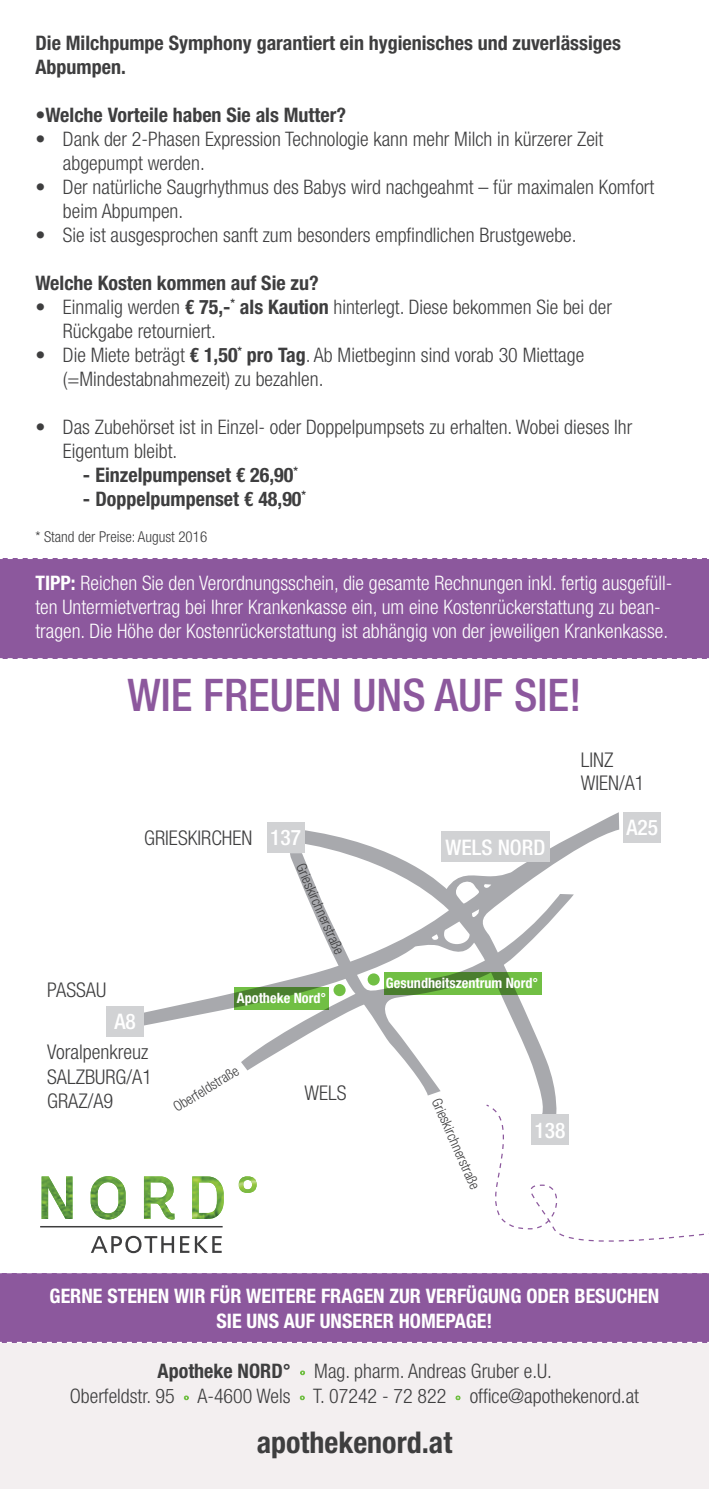
<style>
.page{position:relative;width:709px;height:1489px;background:#fff}
.page>*{position:absolute;margin:0;border:0;box-sizing:border-box;transform-origin:0 0}
.t1{font:500 condensed 45px "Helvetica Neue LT Std";color:#8c589d}
.t2{font:700 condensed 30px "Helvetica Neue LT Std";color:#3e3e3f}
.t3{font:500 condensed 21.5px "Helvetica Neue LT Std";color:#fff}
.t4{font:300 condensed 20.25px/23.8px "Helvetica Neue LT Std";color:#3e3e3f}
.t5{font:300 condensed 20px/24px "Helvetica Neue LT Std";color:#3e3e3f}
.t6{font:300 condensed 20px/24px "Helvetica Neue LT Std";color:#fff}
.t7{font:700 condensed 20px/24px "Helvetica Neue LT Std";color:#3e3e3f}
.t8{font:700 condensed 20px/25px "Helvetica Neue LT Std";color:#fff;text-align:center}
.t9{font:300 condensed 15px "Helvetica Neue LT Std";color:#3e3e3f}
.t10{font:300 condensed 14.25px "Helvetica Neue LT Std";color:#3e3e3f}
.t11{font:700 condensed 14.25px "Helvetica Neue LT Std";color:#fff}
.s1{font-weight:700}
</style>
<div class="page">
<div style="left:0;top:1343px;width:709px;height:145px;background:#f3eff0"></div>
<div style="left:0;top:1273px;width:709px;height:70px;background:#8c589d"></div>
<div style="left:0;top:558px;width:709px;height:101px;background:#8c589d"></div>
<div style="left:623px;top:812px;width:38px;height:31px;background:#d1d2d4"></div>
<svg style="left:137px;top:812px;width:482px;height:291px"></svg>
<svg style="left:290px;top:853px;width:284px;height:242px"></svg>
<svg style="left:241px;top:992px;width:127px;height:78px"></svg>
<div style="left:266px;top:822px;width:38px;height:31px;background:#d1d2d4"></div>
<div style="left:106px;top:1005px;width:38px;height:31px;background:#d1d2d4"></div>
<div style="left:441px;top:831px;width:109px;height:31px;background:#d1d2d4"></div>
<div style="left:367px;top:973px;width:13px;height:12px;background:#71bf44;border-radius:50%"></div>
<div style="left:333px;top:984px;width:12px;height:12px;background:#71bf44;border-radius:50%"></div>
<svg style="left:384px;top:972px;width:157px;height:22px;background:#60a43a"></svg>
<svg style="left:235px;top:987px;width:94px;height:22px;background:#60a33a"></svg>
<hr style="left:40px;top:1225px;width:183px;height:2px;background:#3e3e3f">
<svg style="left:91px;top:1235px;width:131px;height:18px"></svg>
<img style="left:42px;top:1176px;width:215px;height:43px">
<svg style="left:300px;top:1370px;width:5px;height:4px"></svg>
<svg style="left:184px;top:1395px;width:4px;height:4px"></svg>
<svg style="left:300px;top:1395px;width:4px;height:4px"></svg>
<svg style="left:456px;top:1395px;width:4px;height:4px"></svg>
<svg style="left:486px;top:1103px;width:223px;height:139px"></svg>
<p class="t7" style="left:35px;top:30px;width:587px">Die Milchpumpe Symphony garantiert ein hygienisches und zuverlässiges<br>Abpumpen.</p>
<p class="t7" style="left:35px;top:102px;width:312px">•Welche Vorteile haben Sie als Mutter?</p>
<p class="t5" style="left:63px;top:126px;width:542px;text-indent:-27px">• Dank der 2-Phasen Expression Technologie kann mehr Milch in kürzerer Zeit abgepumpt werden.</p>
<p class="t5" style="left:63px;top:174px;width:593px;text-indent:-27px">• Der natürliche Saugrhythmus des Babys wird nachgeahmt – für maximalen Komfort beim Abpumpen.</p>
<p class="t5" style="left:35px;top:222px;width:542px">• Sie ist ausgesprochen sanft zum besonders empfindlichen Brustgewebe.</p>
<p class="t7" style="left:35px;top:270px;width:285px">Welche Kosten kommen auf Sie zu?</p>
<p class="t5" style="left:63px;top:294px;width:550px;text-indent:-28px">• Einmalig werden <span class="s1">€ 75,-</span><sup>*</sup> <span class="s1">als Kaution</span> hinterlegt. Diese bekommen Sie bei der<br>Rückgabe retourniert.</p>
<p class="t5" style="left:63px;top:342px;width:522px;text-indent:-28px">• Die Miete beträgt <span class="s1">€ 1,50</span><sup>*</sup> <span class="s1">pro Tag</span>. Ab Mietbeginn sind vorab 30 Miettage (=Mindestabnahmezeit) zu bezahlen.</p>
<p class="t5" style="left:63px;top:414px;width:571px;text-indent:-28px">• Das Zubehörset ist in Einzel- oder Doppelpumpsets zu erhalten. Wobei dieses Ihr<br>Eigentum bleibt.</p>
<p class="t7" style="left:83px;top:462px;width:216px">- Einzelpumpenset € 26,90<sup>*</sup></p>
<p class="t7" style="left:83px;top:486px;width:225px">- Doppelpumpenset € 48,90<sup>*</sup></p>
<p class="t9" style="left:35px;top:528px;width:173px">* Stand der Preise: August 2016</p>
<p class="t6" style="left:35px;top:570px;width:638px"><span class="s1">TIPP:</span> Reichen Sie den Verordnungsschein, die gesamte Rechnungen inkl. fertig ausgefüll&shy;ten Untermietvertrag bei Ihrer Krankenkasse ein, um eine Kostenrückerstattung zu bean&shy;tragen. Die Höhe der Kostenrückerstattung ist abhängig von der jeweiligen Krankenkasse.</p>
<h1 class="t1" style="left:127px;top:668px;width:456px">WIE FREUEN UNS AUF SIE!</h1>
<p class="t4" style="left:580px;top:747px;width:34px">LINZ</p>
<p class="t4" style="left:144px;top:825px;width:110px">GRIESKIRCHEN</p>
<p class="t3" style="left:270px;top:824px;width:32px">137</p>
<p class="t10" style="left:308px;top:860px;width:99px;rotate:66deg">Grieskirchnerstraße</p>
<p class="t4" style="left:47px;top:978px;width:61px">PASSAU</p>
<p class="t3" style="left:114px;top:1008px;width:23px">A8</p>
<p class="t11" style="left:237px;top:989px;width:91px">Apotheke Nord°</p>
<p class="t4" style="left:47px;top:1039px;width:103px">Voralpenkreuz</p>
<p class="t4" style="left:47px;top:1064px;width:106px">SALZBURG/A1<br>GRAZ/A9</p>
<p class="t10" style="left:170px;top:1100px;width:75px;rotate:-31deg">Oberfeldstraße</p>
<p class="t4" style="left:304px;top:1080px;width:44px">WELS</p>
<p class="t3" style="left:445px;top:834px;width:101px">WELS NORD</p>
<p class="t4" style="left:580px;top:771px;width:65px">WIEN/A1</p>
<p class="t3" style="left:626px;top:814px;width:33px">A25</p>
<p class="t11" style="left:386px;top:974px;width:154px">Gesundheitszentrum Nord°</p>
<p class="t10" style="left:443px;top:1095px;width:99px;rotate:66deg">Grieskirchnerstraße</p>
<p class="t3" style="left:534px;top:1117px;width:32px">138</p>
<p class="t8" style="left:50px;top:1283px;width:611px">GERNE STEHEN WIR FÜR WEITERE FRAGEN ZUR VERFÜGUNG ODER BESUCHEN<br>SIE UNS AUF UNSERER HOMEPAGE!</p>
<p class="t5" style="left:70px;top:1358px;width:571px;line-height:25px;text-align:center"><span class="s1">Apotheke NORD°</span> Mag. pharm. Andreas Gruber e.U.<br>Oberfeldstr. 95 A-4600 Wels T. 07242 - 72 822 office@apothekenord.at</p>
<h2 class="t2" style="left:257px;top:1424px;width:197px">apothekenord.at</h2>
</div>
